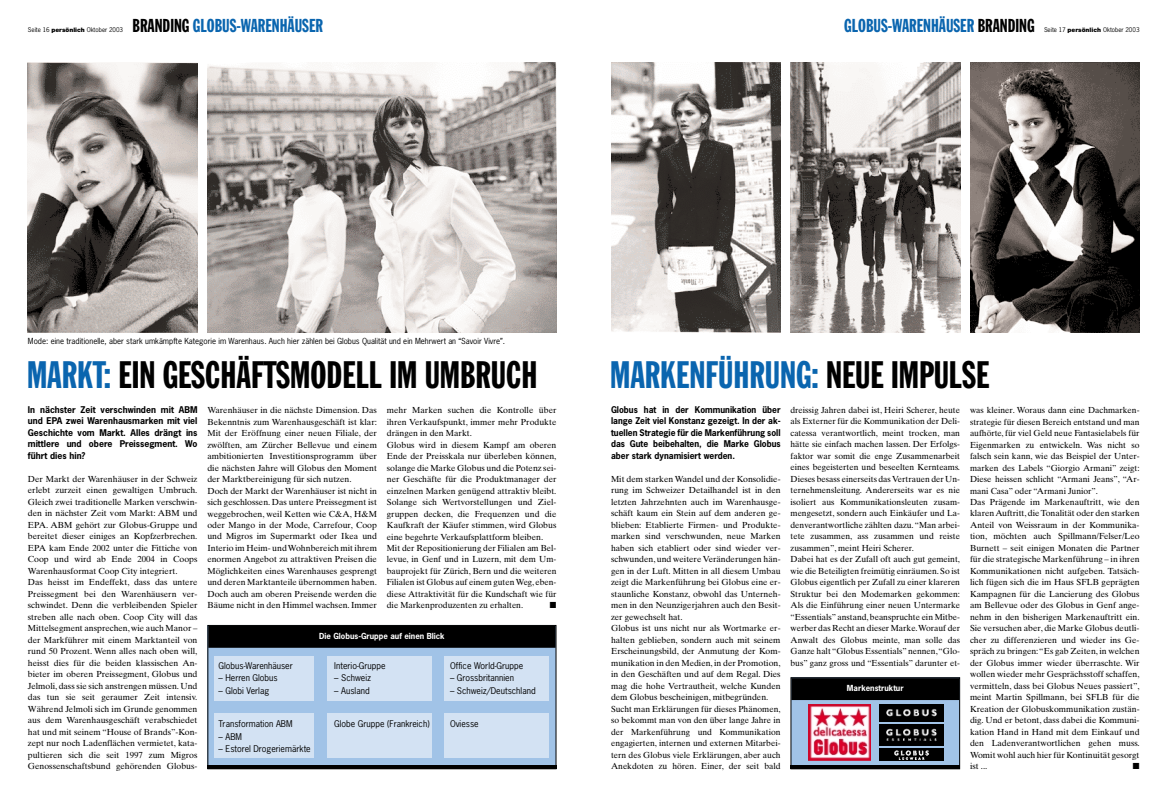
<style>
.page{position:relative;width:1166px;height:794px;background:#fff}
.page>*{position:absolute;margin:0;border:0;box-sizing:border-box;transform-origin:0 0}
.t1{font:37.62px "Franklin Gothic Extra Cond";color:#000}
.t2{font:37.62px "Franklin Gothic Extra Cond";color:#0a65af}
.t3{font:18.38px "Franklin Gothic Extra Cond";color:#0a65af}
.t4{font:8.75px/11.5px "Times Ten";color:#000}
.t5{font:700 8.75px/11.5px "News Gothic";color:#000;text-align:justify}
.t6{font:8.75px "News Gothic";color:#000}
.t7{font:8.75px "Zapf Dingbats";color:#000}
.t8{font:7.88px "News Gothic";color:#000}
.t9{font:700 7.88px "News Gothic";color:#fff}
.t10{font:6.12px "News Gothic";color:#000}
.s1{font-family:"Helvetica Neue";font-weight:900}
.s2{color:#000}
.s3{color:#0a65af}
</style>
<div class="page">
<img style="left:207px;top:62px;width:349px;height:270px">
<img style="left:28px;top:62px;width:169px;height:270px">
<img style="left:611px;top:62px;width:169px;height:270px">
<img style="left:790px;top:62px;width:170px;height:270px">
<img style="left:970px;top:62px;width:169px;height:270px">
<div style="left:208px;top:625px;width:348px;height:143px;background:#a1c3e7"></div>
<div style="left:208px;top:626px;width:347px;height:21px;background:#000"></div>
<div style="left:207px;top:625px;width:349px;height:144px;border:1px solid #000"></div>
<hr style="left:207px;top:765px;width:349px;height:4px;background:#000">
<div style="left:215px;top:656px;width:99px;height:45px;background:#d3e2f3"></div>
<div style="left:215px;top:713px;width:99px;height:45px;background:#d3e2f3"></div>
<div style="left:327px;top:656px;width:104px;height:45px;background:#d3e2f3"></div>
<div style="left:327px;top:713px;width:104px;height:45px;background:#d3e2f3"></div>
<div style="left:445px;top:656px;width:104px;height:45px;background:#d3e2f3"></div>
<div style="left:445px;top:713px;width:104px;height:45px;background:#d3e2f3"></div>
<div style="left:791px;top:677px;width:168px;height:91px;background:#a1c3e7"></div>
<div style="left:791px;top:678px;width:168px;height:22px;background:#000"></div>
<div style="left:790px;top:677px;width:170px;height:92px;border:1px solid #000"></div>
<hr style="left:790px;top:765px;width:170px;height:4px;background:#000">
<img style="left:808px;top:704px;width:62px;height:56px">
<img style="left:879px;top:724px;width:64px;height:21px">
<img style="left:879px;top:704px;width:64px;height:18px">
<img style="left:879px;top:748px;width:64px;height:12px">
<p class="t10" style="left:28px;top:28px;width:97px">Seite 16 <span class="s1">persönlich</span> Oktober 2003</p>
<h2 class="t3" style="left:133px;top:19px;width:192px"><span class="s2">BRANDING</span> GLOBUS-WARENHÄUSER</h2>
<h2 class="t3" style="left:844px;top:19px;width:192px">GLOBUS-WARENHÄUSER <span class="s2">BRANDING</span></h2>
<p class="t10" style="left:1044px;top:28px;width:97px">Seite 17 <span class="s1">persönlich</span> Oktober 2003</p>
<p class="t8" style="left:28px;top:338px;width:478px">Mode: eine traditionelle, aber stark umkämpfte Kategorie im Warenhaus. Auch hier zählen bei Globus Qualität und ein Mehrwert an “Savoir Vivre”.</p>
<h1 class="t1" style="left:27px;top:361px;width:512px"><span class="s3">MARKT:</span> EIN GESCHÄFTSMODELL IM UMBRUCH</h1>
<h1 class="t2" style="left:610px;top:361px;width:381px">MARKENFÜHRUNG: <span class="s2">NEUE IMPULSE</span></h1>
<p class="t5" style="left:28px;top:404px;width:171px">In nächster Zeit verschwinden mit ABM und EPA zwei Warenhausmarken mit viel Geschichte vom Markt. Alles drängt ins mittlere und obere Preissegment. Wo führt dies hin?</p>
<p class="t4" style="left:28px;top:474px;width:171px">Der Markt der Warenhäuser in der Schweiz erlebt zurzeit einen gewaltigen Umbruch.<br>Gleich zwei traditionelle Marken verschwin&shy;den in nächster Zeit vom Markt: ABM und EPA. ABM gehört zur Globus-Gruppe und bereitet dieser einiges an Kopfzerbrechen.<br>EPA kam Ende 2002 unter die Fittiche von Coop und wird ab Ende 2004 in Coops Warenhausformat Coop City integriert.<br>Das heisst im Endeffekt, dass das untere Preissegment bei den Warenhäusern ver&shy;schwindet. Denn die verbleibenden Spieler streben alle nach oben. Coop City will das Mittelsegment ansprechen, wie auch Manor – der Markführer mit einem Marktanteil von rund 50 Prozent. Wenn alles nach oben will, heisst dies für die beiden klassischen An&shy;bieter im oberen Preissegment, Globus und Jelmoli, dass sie sich anstrengen müssen. Und das tun sie seit geraumer Zeit intensiv.<br>Während Jelmoli sich im Grunde genommen aus dem Warenhausgeschäft verabschiedet hat und mit seinem “House of Brands”-Kon&shy;zept nur noch Ladenflächen vermietet, kata&shy;pultieren sich die seit 1997 zum Migros Genossenschaftsbund gehörenden Globus-</p>
<p class="t4" style="left:207px;top:405px;width:171px">Warenhäuser in die nächste Dimension. Das Bekenntnis zum Warenhausgeschäft ist klar:<br>Mit der Eröffnung einer neuen Filiale, der zwölften, am Zürcher Bellevue und einem ambitionierten Investitionsprogramm über die nächsten Jahre will Globus den Moment der Marktbereinigung für sich nutzen.<br>Doch der Markt der Warenhäuser ist nicht in sich geschlossen. Das untere Preissegment ist weggebrochen, weil Ketten wie C&amp;A, H&amp;M oder Mango in der Mode, Carrefour, Coop und Migros im Supermarkt oder Ikea und Interio im Heim- und Wohnbereich mit ihrem enormen Angebot zu attraktiven Preisen die Möglichkeiten eines Warenhauses gesprengt und deren Marktanteile übernommen haben.<br>Doch auch am oberen Preisende werden die Bäume nicht in den Himmel wachsen. Immer</p>
<p class="t4" style="left:387px;top:405px;width:171px">mehr Marken suchen die Kontrolle über ihren Verkaufspunkt, immer mehr Produkte drängen in den Markt.<br>Globus wird in diesem Kampf am oberen Ende der Preisskala nur überleben können, solange die Marke Globus und die Potenz sei&shy;ner Geschäfte für die Produktmanager der einzelnen Marken genügend attraktiv bleibt.<br>Solange sich Wertvorstellungen und Ziel&shy;gruppen decken, die Frequenzen und die Kaufkraft der Käufer stimmen, wird Globus eine begehrte Verkaufsplattform bleiben.<br>Mit der Repositionierung der Filialen am Bel&shy;levue, in Genf und in Luzern, mit dem Um&shy;bauprojekt für Zürich, Bern und die weiteren Filialen ist Globus auf einem guten Weg, eben&shy;diese Attraktivität für die Kundschaft wie für die Markenproduzenten zu erhalten.</p>
<p class="t7" style="left:550px;top:601px;width:8px">■</p>
<p class="t6" style="left:218px;top:662px;width:76px">Globus-Warenhäuser</p>
<p class="t6" style="left:218px;top:674px;width:61px">– Herren Globus</p>
<p class="t6" style="left:218px;top:687px;width:52px">– Globi Verlag</p>
<p class="t6" style="left:218px;top:720px;width:75px">Transformation ABM</p>
<p class="t6" style="left:218px;top:732px;width:25px">– ABM</p>
<p class="t6" style="left:218px;top:745px;width:94px">– Estorel Drogeriemärkte</p>
<p class="t9" style="left:319px;top:633px;width:127px">Die Globus-Gruppe auf einen Blick</p>
<p class="t6" style="left:334px;top:662px;width:53px">Interio-Gruppe</p>
<p class="t6" style="left:334px;top:674px;width:38px">– Schweiz</p>
<p class="t6" style="left:334px;top:687px;width:37px">– Ausland</p>
<p class="t6" style="left:334px;top:720px;width:97px">Globe Gruppe (Frankreich)</p>
<p class="t6" style="left:450px;top:662px;width:75px">Office World-Gruppe</p>
<p class="t6" style="left:450px;top:674px;width:66px">– Grossbritannien</p>
<p class="t6" style="left:450px;top:687px;width:87px">– Schweiz/Deutschland</p>
<p class="t6" style="left:450px;top:720px;width:30px">Oviesse</p>
<p class="t5" style="left:611px;top:404px;width:171px">Globus hat in der Kommunikation über lange Zeit viel Konstanz gezeigt. In der ak&shy;tuellen Strategie für die Markenführung soll das Gute beibehalten, die Marke Globus aber stark dynamisiert werden.</p>
<p class="t4" style="left:611px;top:474px;width:171px">Mit dem starken Wandel und der Konsolidie&shy;rung im Schweizer Detailhandel ist in den letzten Jahrzehnten auch im Warenhausge&shy;schäft kaum ein Stein auf dem anderen ge&shy;blieben: Etablierte Firmen- und Produkte&shy;marken sind verschwunden, neue Marken haben sich etabliert oder sind wieder ver&shy;schwunden, und weitere Veränderungen hän&shy;gen in der Luft. Mitten in all diesem Umbau zeigt die Markenführung bei Globus eine er&shy;staunliche Konstanz, obwohl das Unterneh&shy;men in den Neunzigerjahren auch den Besit&shy;zer gewechselt hat.<br>Globus ist uns nicht nur als Wortmarke er&shy;halten geblieben, sondern auch mit seinem Erscheinungsbild, der Anmutung der Kom&shy;munikation in den Medien, in der Promotion, in den Geschäften und auf dem Regal. Dies mag die hohe Vertrautheit, welche Kunden dem Globus bescheinigen, mitbegründen.<br>Sucht man Erklärungen für dieses Phänomen, so bekommt man von den über lange Jahre in der Markenführung und Kommunikation engagierten, internen und externen Mitarbei&shy;tern des Globus viele Erklärungen, aber auch Anekdoten zu hören. Einer, der seit bald</p>
<p class="t4" style="left:790px;top:405px;width:171px">dreissig Jahren dabei ist, Heiri Scherer, heute als Externer für die Kommunikation der Deli&shy;catessa verantwortlich, meint trocken, man hätte sie einfach machen lassen. Der Erfolgs&shy;faktor war somit die enge Zusammenarbeit eines begeisterten und beseelten Kernteams.<br>Dieses besass einerseits das Vertrauen der Un&shy;ternehmensleitung. Andererseits war es nie isoliert aus Kommunikationsleuten zusam&shy;mengesetzt, sondern auch Einkäufer und La&shy;denverantwortliche zählten dazu.“Man arbei&shy;tete zusammen, ass zusammen und reiste zusammen”, meint Heiri Scherer.<br>Dabei hat es der Zufall oft auch gut gemeint, wie die Beteiligten freimütig einräumen. So ist Globus eigentlich per Zufall zu einer klareren Struktur bei den Modemarken gekommen:<br>Als die Einführung einer neuen Untermarke “Essentials” anstand, beanspruchte ein Mitbe&shy;werber das Recht an dieser Marke.Worauf der Anwalt des Globus meinte, man solle das Ganze halt “Globus Essentials” nennen,“Glo&shy;bus” ganz gross und “Essentials” darunter et-</p>
<p class="t4" style="left:970px;top:405px;width:171px">was kleiner. Woraus dann eine Dachmarken&shy;strategie für diesen Bereich entstand und man aufhörte, für viel Geld neue Fantasielabels für Eigenmarken zu entwickeln. Was nicht so falsch sein kann, wie das Beispiel der Unter&shy;marken des Labels “Giorgio Armani” zeigt:<br>Diese heissen schlicht “Armani Jeans”, “Ar&shy;mani Casa” oder “Armani Junior”.<br>Das Prägende im Markenauftritt, wie den klaren Auftritt, die Tonalität oder den starken Anteil von Weissraum in der Kommunika&shy;tion, möchten auch Spillmann/Felser/Leo Burnett – seit einigen Monaten die Partner für die strategische Markenführung – in ihren Kommunikationen nicht aufgeben. Tatsäch&shy;lich fügen sich die im Haus SFLB geprägten Kampagnen für die Lancierung des Globus am Bellevue oder des Globus in Genf ange&shy;nehm in den bisherigen Markenauftritt ein.<br>Sie versuchen aber, die Marke Globus deutli&shy;cher zu differenzieren und wieder ins Ge&shy;spräch zu bringen:“Es gab Zeiten, in welchen der Globus immer wieder überraschte. Wir wollen wieder mehr Gesprächsstoff schaffen, vermitteln, dass bei Globus Neues passiert”, meint Martin Spillmann, bei SFLB für die Kreation der Globuskommunikation zustän&shy;dig. Und er betont, dass dabei die Kommuni&shy;kation Hand in Hand mit dem Einkauf und den Ladenverantwortlichen gehen muss.<br>Womit wohl auch hier für Kontinuität gesorgt ist ...</p>
<p class="t9" style="left:847px;top:685px;width:58px">Markenstruktur</p>
<p class="t7" style="left:1132px;top:762px;width:8px">■</p>
</div>
